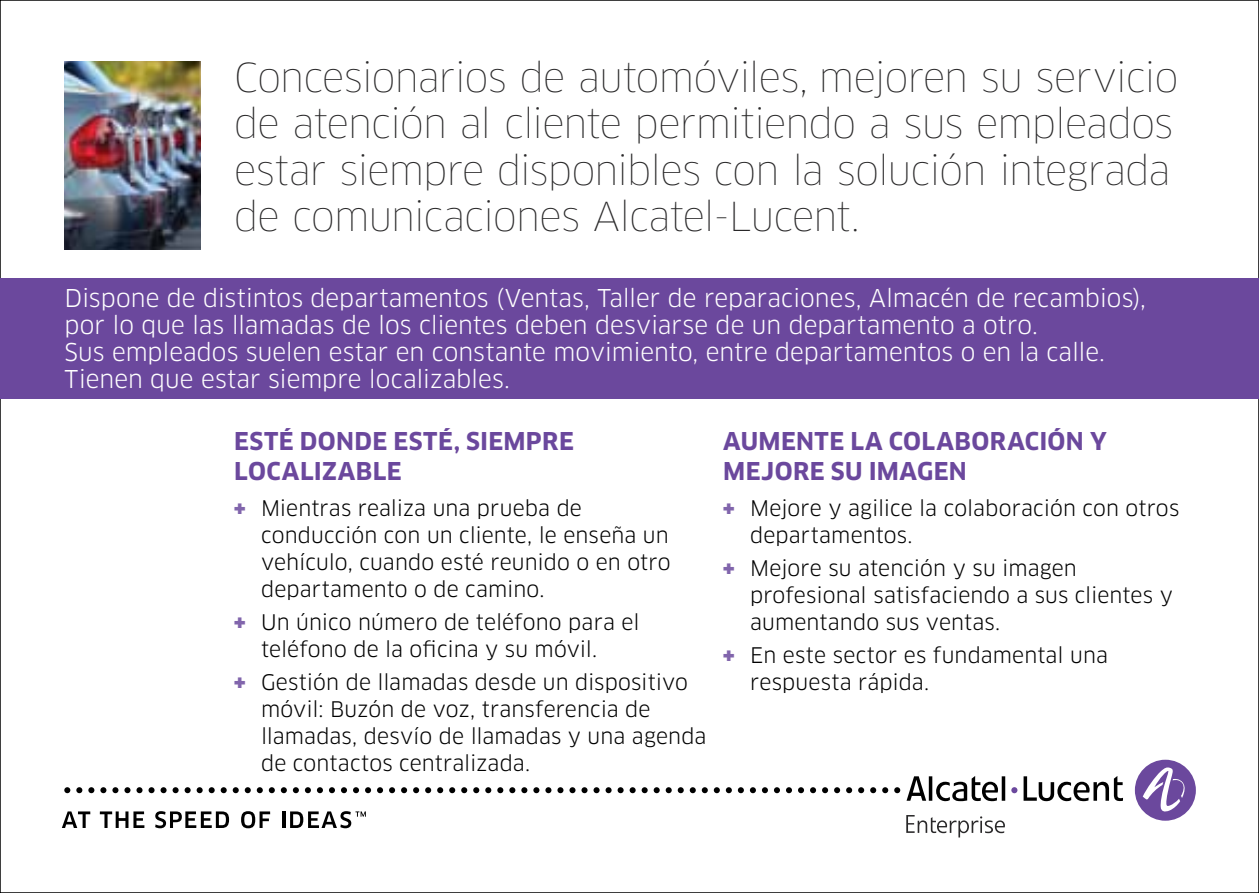
<style>
.page{position:relative;width:1259px;height:893px;background:#fff}
.page>*{position:absolute;margin:0;border:0;box-sizing:border-box;transform-origin:0 0}
.t1{font:100 39px/46.5px "Clan OT";letter-spacing:-.025em;color:#292829}
.t2{font:24px/27px "Clan OT";color:#fff}
.t3{font:700 24px/30px "Clan OT";letter-spacing:.015em;color:#6b489d}
.t4{font:21px/27px "Clan OT";letter-spacing:.005em;color:#000}
.s1{color:#8165ac}
</style>
<div class="page">
<div style="left:1135px;top:760px;width:61px;height:61px;background:#6b489d;border-radius:50%"></div>
<svg style="left:1142px;top:767px;width:46px;height:46px"></svg>
<svg style="left:906px;top:776px;width:217px;height:25px"></svg>
<svg style="left:894px;top:787px;width:6px;height:6px"></svg>
<svg style="left:882px;top:787px;width:6px;height:6px"></svg>
<svg style="left:870px;top:787px;width:6px;height:6px"></svg>
<svg style="left:858px;top:787px;width:6px;height:6px"></svg>
<svg style="left:846px;top:787px;width:6px;height:6px"></svg>
<svg style="left:834px;top:787px;width:6px;height:6px"></svg>
<svg style="left:822px;top:787px;width:6px;height:6px"></svg>
<svg style="left:810px;top:787px;width:6px;height:6px"></svg>
<svg style="left:798px;top:787px;width:6px;height:6px"></svg>
<svg style="left:786px;top:787px;width:6px;height:6px"></svg>
<svg style="left:774px;top:787px;width:6px;height:6px"></svg>
<svg style="left:762px;top:787px;width:6px;height:6px"></svg>
<svg style="left:750px;top:787px;width:6px;height:6px"></svg>
<svg style="left:738px;top:787px;width:6px;height:6px"></svg>
<svg style="left:726px;top:787px;width:6px;height:6px"></svg>
<svg style="left:714px;top:787px;width:6px;height:6px"></svg>
<svg style="left:702px;top:787px;width:6px;height:6px"></svg>
<svg style="left:690px;top:787px;width:6px;height:6px"></svg>
<svg style="left:678px;top:787px;width:6px;height:6px"></svg>
<div style="left:665px;top:787px;width:7px;height:6px;background:#000;border-radius:50%"></div>
<svg style="left:653px;top:787px;width:7px;height:6px"></svg>
<svg style="left:641px;top:787px;width:6px;height:6px"></svg>
<svg style="left:629px;top:787px;width:6px;height:6px"></svg>
<svg style="left:617px;top:787px;width:6px;height:6px"></svg>
<svg style="left:605px;top:787px;width:6px;height:6px"></svg>
<svg style="left:593px;top:787px;width:6px;height:6px"></svg>
<svg style="left:581px;top:787px;width:6px;height:6px"></svg>
<svg style="left:569px;top:787px;width:6px;height:6px"></svg>
<svg style="left:557px;top:787px;width:6px;height:6px"></svg>
<svg style="left:545px;top:787px;width:6px;height:6px"></svg>
<svg style="left:533px;top:787px;width:6px;height:6px"></svg>
<svg style="left:521px;top:787px;width:6px;height:6px"></svg>
<svg style="left:509px;top:787px;width:6px;height:6px"></svg>
<svg style="left:497px;top:787px;width:6px;height:6px"></svg>
<svg style="left:485px;top:787px;width:6px;height:6px"></svg>
<svg style="left:473px;top:787px;width:6px;height:6px"></svg>
<svg style="left:461px;top:787px;width:6px;height:6px"></svg>
<svg style="left:449px;top:787px;width:6px;height:6px"></svg>
<svg style="left:437px;top:787px;width:6px;height:6px"></svg>
<svg style="left:425px;top:787px;width:6px;height:6px"></svg>
<svg style="left:413px;top:787px;width:6px;height:6px"></svg>
<svg style="left:401px;top:787px;width:6px;height:6px"></svg>
<svg style="left:389px;top:787px;width:6px;height:6px"></svg>
<svg style="left:377px;top:787px;width:6px;height:6px"></svg>
<svg style="left:906px;top:815px;width:99px;height:22px"></svg>
<svg style="left:365px;top:787px;width:6px;height:6px"></svg>
<svg style="left:353px;top:787px;width:6px;height:6px"></svg>
<svg style="left:341px;top:787px;width:6px;height:6px"></svg>
<svg style="left:329px;top:787px;width:6px;height:6px"></svg>
<svg style="left:317px;top:787px;width:6px;height:6px"></svg>
<svg style="left:305px;top:787px;width:6px;height:6px"></svg>
<svg style="left:293px;top:787px;width:6px;height:6px"></svg>
<svg style="left:281px;top:787px;width:6px;height:6px"></svg>
<svg style="left:269px;top:787px;width:6px;height:6px"></svg>
<svg style="left:257px;top:787px;width:6px;height:6px"></svg>
<svg style="left:245px;top:787px;width:6px;height:6px"></svg>
<svg style="left:233px;top:787px;width:6px;height:6px"></svg>
<svg style="left:221px;top:787px;width:6px;height:6px"></svg>
<svg style="left:209px;top:787px;width:6px;height:6px"></svg>
<svg style="left:197px;top:787px;width:6px;height:6px"></svg>
<svg style="left:185px;top:787px;width:6px;height:6px"></svg>
<svg style="left:173px;top:787px;width:6px;height:6px"></svg>
<div style="left:160px;top:787px;width:7px;height:6px;background:#000;border-radius:50%"></div>
<div style="left:148px;top:787px;width:7px;height:6px;background:#000;border-radius:50%"></div>
<svg style="left:136px;top:787px;width:6px;height:6px"></svg>
<svg style="left:124px;top:787px;width:6px;height:6px"></svg>
<svg style="left:112px;top:787px;width:6px;height:6px"></svg>
<svg style="left:100px;top:787px;width:6px;height:6px"></svg>
<svg style="left:88px;top:787px;width:6px;height:6px"></svg>
<svg style="left:76px;top:787px;width:6px;height:6px"></svg>
<svg style="left:64px;top:787px;width:6px;height:6px"></svg>
<svg style="left:62px;top:811px;width:28px;height:17px"></svg>
<svg style="left:100px;top:811px;width:44px;height:17px"></svg>
<svg style="left:155px;top:811px;width:74px;height:17px"></svg>
<svg style="left:241px;top:811px;width:29px;height:17px"></svg>
<hr style="left:282px;top:811px;width:3px;height:17px;background:#000">
<svg style="left:290px;top:811px;width:76px;height:17px"></svg>
<div style="left:0;top:278px;width:1259px;height:120px;background:#6b489d"></div>
<img style="left:64px;top:61px;width:136px;height:189px">
<h1 class="t1" style="left:234px;top:54px;width:945px">Concesionarios de automóviles, mejoren su servicio de atención al cliente permitiendo a sus empleados estar siempre disponibles con la solución integrada de comunicaciones Alcatel‑Lucent.</h1>
<p class="t2" style="left:64px;top:285px;width:1083px">Dispone de distintos departamentos (Ventas, Taller de reparaciones, Almacén de recambios), por lo que las llamadas de los clientes deben desviarse de un departamento a otro.<br>Sus empleados suelen estar en constante movimiento, entre departamentos o en la calle.<br>Tienen que estar siempre localizables.</p>
<p class="t3" style="left:234px;top:426px;width:339px">ESTÉ DONDE ESTÉ, SIEMPRE<br>LOCALIZABLE</p>
<p class="t4" style="left:261px;top:495px;width:411px;text-indent:-27px"><span class="s1">✚</span> Mientras realiza una prueba de conducción con un cliente, le enseña un vehículo, cuando esté reunido o en otro departamento o de camino.</p>
<p class="t4" style="left:261px;top:609px;width:380px;text-indent:-27px"><span class="s1">✚</span> Un único número de teléfono para el teléfono de la oficina y su móvil.</p>
<p class="t4" style="left:261px;top:669px;width:447px;text-indent:-27px"><span class="s1">✚</span> Gestión de llamadas desde un dispositivo móvil: Buzón de voz, transferencia de llamadas, desvío de llamadas y una agenda de contactos centralizada.</p>
<p class="t3" style="left:723px;top:426px;width:385px">AUMENTE LA COLABORACIÓN Y<br>MEJORE SU IMAGEN</p>
<p class="t4" style="left:750px;top:495px;width:431px;text-indent:-27px"><span class="s1">✚</span> Mejore y agilice la colaboración con otros departamentos.</p>
<p class="t4" style="left:750px;top:555px;width:424px;text-indent:-27px"><span class="s1">✚</span> Mejore su atención y su imagen profesional satisfaciendo a sus clientes y aumentando sus ventas.</p>
<p class="t4" style="left:750px;top:642px;width:359px;text-indent:-27px"><span class="s1">✚</span> En este sector es fundamental una respuesta rápida.</p>
</div>
